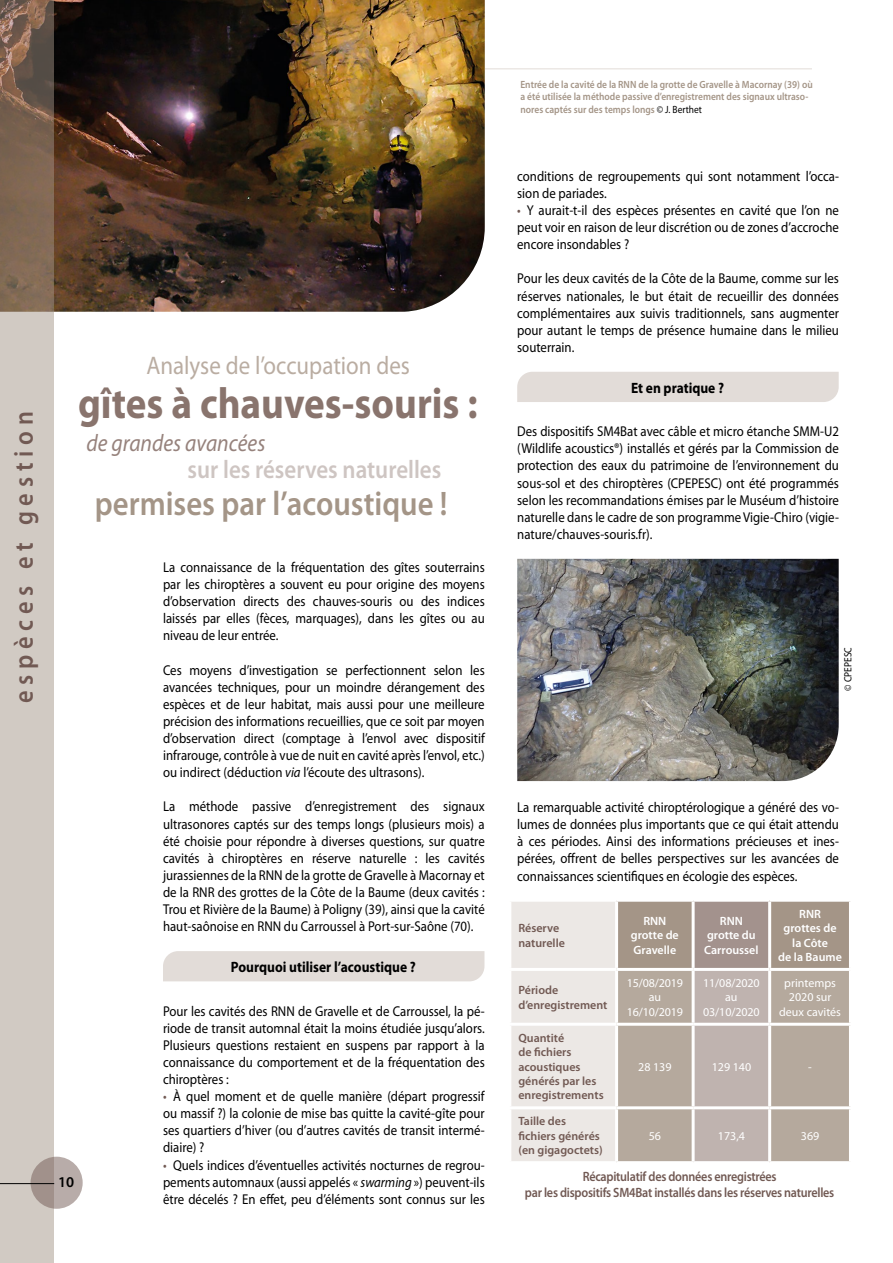
<style>
.page{position:relative;width:893px;height:1263px;background:#fff}
.page>*{position:absolute;margin:0;border:0;box-sizing:border-box;transform-origin:0 0}
.t1{font:700 43.5px "Myriad Pro";color:#89746d;scale:.9 1}
.t2{font:600 34.2px "Myriad Pro";color:#a49587;scale:.9 1}
.t3{font:600 27px "Myriad Pro";letter-spacing:.24em;color:#715953;scale:.9 1}
.t4{font:25.5px "Myriad Pro";color:#baada2;scale:.9 1}
.t5{font:600 25.5px "Myriad Pro";color:#cec5c2;scale:.9 1}
.t6{font:italic 24px "Myriad Pro";color:#96827c;scale:.9 1}
.t7{font:700 15px "Myriad Pro";color:#000;scale:.9 1}
.t8{font:600 15px "Myriad Pro";color:#000}
.t9{font:14.25px/17.1px "Myriad Pro";color:#000;text-align:justify;scale:.9 1}
.t10{font:600 13.5px/16.2px "Myriad Pro";letter-spacing:-.02em;color:#715953;text-align:center;scale:.9 1}
.t11{font:600 12px/14.4px "Myriad Pro";color:#715953}
.t12{font:12px/14.4px "Myriad Pro";color:#fff;text-align:center}
.t13{font:600 12px/14.4px "Myriad Pro";color:#fff;text-align:center}
.t14{font:600 10.5px/12.6px "Myriad Pro";color:#a49587;scale:.9 1}
.t15{font:10.5px "Myriad Pro";color:#000;scale:.9 1}
.s1{font-style:italic}
.s2{color:#715953}
.s3{font-weight:400;color:#000}
</style>
<div class="page">
<hr style="left:465px;top:68px;width:347px;height:2px;background:#ece8e5">
<img style="left:54px;top:0;width:431px;height:312px">
<svg style="left:0;top:0;width:54px;height:1263px;background:#bbb0a6"></svg>
<svg style="left:31px;top:1157px;width:52px;height:52px;background:#afa19d"></svg>
<hr style="left:0;top:1183px;width:54px;height:1px;background:#000">
<div style="left:163px;top:951px;width:321px;height:30px;background:#e2dcd8"></div>
<div style="left:517px;top:372px;width:322px;height:30px;background:#e2dcd8"></div>
<img style="left:517px;top:559px;width:322px;height:222px">
<svg style="left:511px;top:902px;width:338px;height:259px;background:#c5bbb3"></svg>
<hr style="left:615px;top:902px;width:3px;height:66px;background:#fff">
<hr style="left:692px;top:902px;width:3px;height:66px;background:#fff">
<hr style="left:768px;top:902px;width:3px;height:66px;background:#fff">
<hr style="left:508px;top:968px;width:109px;height:3px;background:#fff">
<hr style="left:617px;top:968px;width:76px;height:3px;background:#fff">
<hr style="left:615px;top:971px;width:3px;height:52px;background:#fff">
<hr style="left:693px;top:968px;width:77px;height:3px;background:#fff">
<hr style="left:692px;top:971px;width:3px;height:52px;background:#fff">
<hr style="left:770px;top:968px;width:82px;height:3px;background:#fff">
<hr style="left:768px;top:971px;width:3px;height:52px;background:#fff">
<hr style="left:508px;top:1023px;width:109px;height:3px;background:#fff">
<hr style="left:617px;top:1023px;width:76px;height:3px;background:#fff">
<hr style="left:615px;top:1026px;width:3px;height:80px;background:#fff">
<hr style="left:693px;top:1023px;width:77px;height:3px;background:#fff">
<hr style="left:692px;top:1026px;width:3px;height:80px;background:#fff">
<hr style="left:770px;top:1023px;width:82px;height:3px;background:#fff">
<hr style="left:768px;top:1026px;width:3px;height:80px;background:#fff">
<hr style="left:508px;top:1106px;width:109px;height:3px;background:#fff">
<hr style="left:617px;top:1106px;width:76px;height:3px;background:#fff">
<hr style="left:615px;top:1109px;width:3px;height:52px;background:#fff">
<hr style="left:693px;top:1106px;width:77px;height:3px;background:#fff">
<hr style="left:692px;top:1109px;width:3px;height:52px;background:#fff">
<hr style="left:770px;top:1106px;width:82px;height:3px;background:#fff">
<hr style="left:768px;top:1109px;width:3px;height:52px;background:#fff">
<h3 class="t3" style="left:6px;top:703px;width:326px;rotate:-90deg">espèces et gestion</h3>
<h3 class="t4" style="left:146px;top:350px;width:294px">Analyse de l’occupation des</h3>
<h1 class="t1" style="left:78px;top:375px;width:445px">gîtes à chauves-souris :</h1>
<h3 class="t6" style="left:86px;top:428px;width:200px">de grandes avancées</h3>
<h3 class="t5" style="left:188px;top:454px;width:284px">sur les réserves naturelles</h3>
<p class="t8" style="left:58px;top:1173px;width:18px">10</p>
<h2 class="t2" style="left:95px;top:482px;width:393px">permises par l’acoustique !</h2>
<p class="t9" style="left:163px;top:558px;width:359px">La connaissance de la fréquentation des gîtes souterrains par les chiroptères a souvent eu pour origine des moyens d’observation directs des chauves-souris ou des indices laissés par elles (fèces, marquages), dans les gîtes ou au niveau de leur entrée.</p>
<p class="t9" style="left:163px;top:661px;width:359px">Ces moyens d’investigation se perfectionnent selon les avancées techniques, pour un moindre dérangement des espèces et de leur habitat, mais aussi pour une meilleure précision des informations recueillies, que ce soit par moyen d’observation direct (comptage à l’envol avec dispositif infrarouge, contrôle à vue de nuit en cavité après l’envol, etc.) ou indirect (déduction <span class="s1">via</span> l’écoute des ultrasons).</p>
<p class="t9" style="left:163px;top:798px;width:359px">La méthode passive d’enregistrement des signaux ultrasonores captés sur des temps longs (plusieurs mois) a été choisie pour répondre à diverses questions, sur quatre cavités à chiroptères en réserve naturelle : les cavités jurassiennes de la RNN de la grotte de Gravelle à Macornay et de la RNR des grottes de la Côte de la Baume (deux cavités :<br>Trou et Rivière de la Baume) à Poligny (39), ainsi que la cavité haut-saônoise en RNN du Carroussel à Port-sur-Saône (70).</p>
<p class="t7" style="left:231px;top:957px;width:207px">Pourquoi utiliser l’acoustique ?</p>
<p class="t9" style="left:163px;top:1002px;width:359px">Pour les cavités des RNN de Gravelle et de Carroussel, la pé&shy;riode de transit automnal était la moins étudiée jusqu’alors.<br>Plusieurs questions restaient en suspens par rapport à la connaissance du comportement et de la fréquentation des chiroptères :</p>
<p class="t9" style="left:163px;top:1087px;width:359px"><span class="s2">•</span> À quel moment et de quelle manière (départ progressif ou massif ?) la colonie de mise bas quitte la cavité-gîte pour ses quartiers d’hiver (ou d’autres cavités de transit intermé&shy;diaire) ?</p>
<p class="t9" style="left:163px;top:1156px;width:359px"><span class="s2">•</span> Quels indices d’éventuelles activités nocturnes de regrou&shy;pements automnaux (aussi appelés « <span class="s1">swarming</span> ») peuvent-ils être décelés ? En effet, peu d’éléments sont connus sur les</p>
<p class="t14" style="left:520px;top:78px;width:326px">Entrée de la cavité de la RNN de la grotte de Gravelle à Macornay (39) où a été utilisée la méthode passive d’enregistrement des signaux ultraso&shy;nores captés sur des temps longs <span class="s3">© J. Berthet</span></p>
<p class="t9" style="left:517px;top:167px;width:359px">conditions de regroupements qui sont notamment l’occa&shy;sion de pariades.</p>
<p class="t9" style="left:517px;top:201px;width:359px"><span class="s2">•</span> Y aurait-t-il des espèces présentes en cavité que l’on ne peut voir en raison de leur discrétion ou de zones d’accroche encore insondables ?</p>
<p class="t9" style="left:517px;top:270px;width:359px">Pour les deux cavités de la Côte de la Baume, comme sur les réserves nationales, le but était de recueillir des données complémentaires aux suivis traditionnels, sans augmenter pour autant le temps de présence humaine dans le milieu souterrain.</p>
<p class="t7" style="left:631px;top:378px;width:105px">Et en pratique ?</p>
<p class="t9" style="left:517px;top:423px;width:359px">Des dispositifs SM4Bat avec câble et micro étanche SMM-U2 (Wildlife acoustics®) installés et gérés par la Commission de protection des eaux du patrimoine de l’environnement du sous-sol et des chiroptères (CPEPESC) ont été programmés selon les recommandations émises par le Muséum d’histoire naturelle dans le cadre de son programme Vigie-Chiro (vigie&shy;nature/chauves-souris.fr).</p>
<p class="t15" style="left:842px;top:690px;width:50px;rotate:-90deg">© CPEPESC</p>
<p class="t9" style="left:517px;top:798px;width:359px">La remarquable activité chiroptérologique a généré des vo&shy;lumes de données plus importants que ce qui était attendu à ces périodes. Ainsi des informations précieuses et ines&shy;pérées, offrent de belles perspectives sur les avancées de connaissances scientifiques en écologie des espèces.</p>
<p class="t11" style="left:518px;top:920px;width:48px">Réserve naturelle</p>
<p class="t13" style="left:631px;top:913px;width:49px">RNN grotte de<br>Gravelle</p>
<p class="t13" style="left:704px;top:913px;width:56px">RNN grotte du<br>Carroussel</p>
<p class="t13" style="left:778px;top:906px;width:65px">RNR<br>grottes de la Côte<br>de la Baume</p>
<p class="t11" style="left:518px;top:982px;width:91px">Période d’enregistrement</p>
<p class="t12" style="left:627px;top:975px;width:58px">15/08/2019 au<br>16/10/2019</p>
<p class="t12" style="left:703px;top:975px;width:58px">11/08/2020 au<br>03/10/2020</p>
<p class="t12" style="left:779px;top:975px;width:63px">printemps<br>2020 sur deux cavités</p>
<p class="t11" style="left:518px;top:1030px;width:87px">Quantité<br>de fichiers acoustiques générés par les enregistrements</p>
<p class="t12" style="left:638px;top:1059px;width:35px">28 139</p>
<p class="t12" style="left:712px;top:1059px;width:41px">129 140</p>
<p class="t12" style="left:808px;top:1059px;width:5px">-</p>
<p class="t11" style="left:518px;top:1114px;width:86px">Taille des fichiers générés (en gigagoctets)</p>
<p class="t12" style="left:649px;top:1128px;width:14px">56</p>
<p class="t12" style="left:718px;top:1128px;width:29px">173,4</p>
<p class="t12" style="left:801px;top:1128px;width:20px">369</p>
<p class="t10" style="left:525px;top:1168px;width:345px">Récapitulatif des données enregistrées<br>par les dispositifs SM4Bat installés dans les réserves naturelles</p>
</div>
